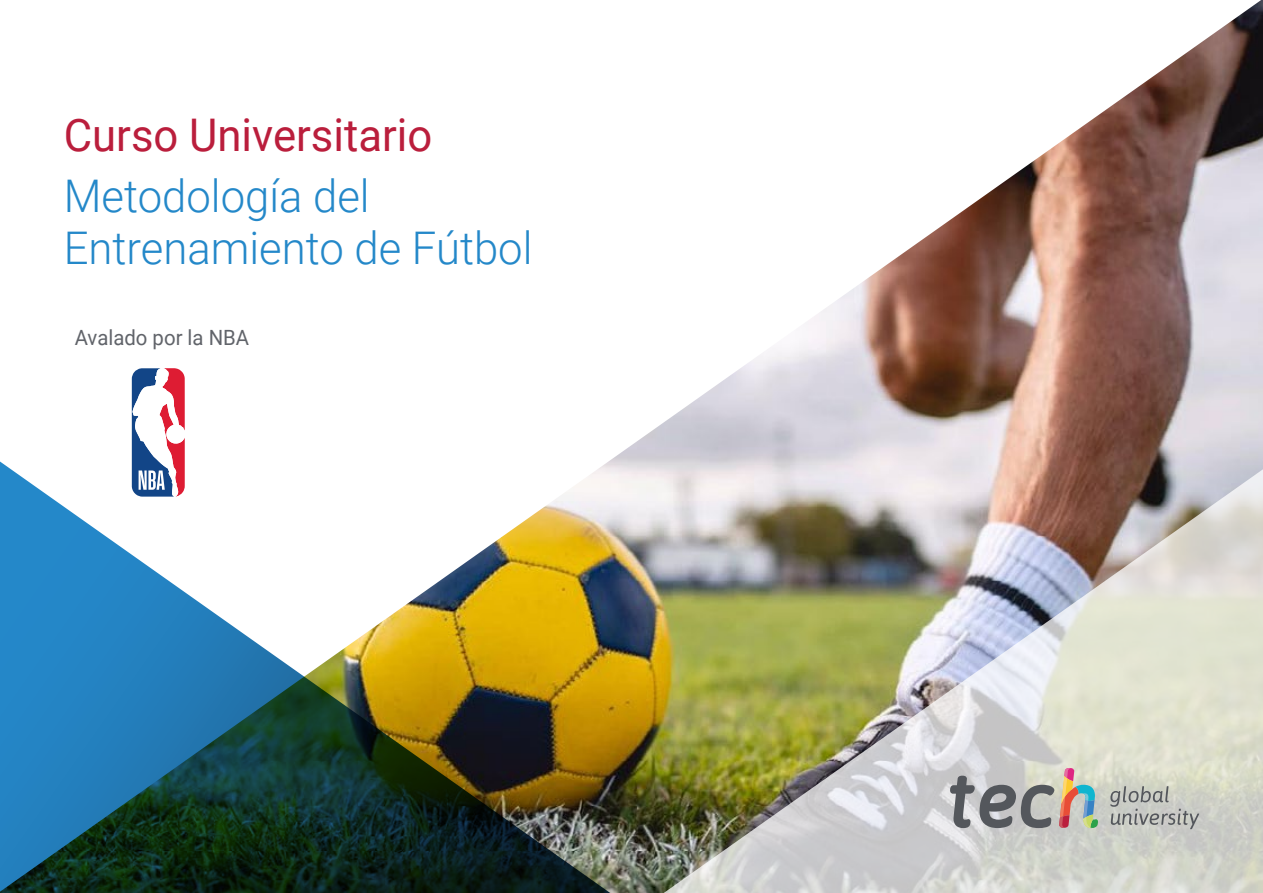
<style>
.page{position:relative;width:1263px;height:893px;background:#fff}
.page>*{position:absolute;margin:0;border:0;box-sizing:border-box;transform-origin:0 0}
.t1{font:300 45px/52.5px "Roboto";color:#2488c9}
.t2{font:45px "Roboto";color:#ba1e3c}
.t3{font:21px "Roboto";color:#61646a}
</style>
<div class="page">
<img style="left:131px;top:0;width:1132px;height:454px">
<img style="left:640px;top:454px;width:623px;height:439px">
<img style="left:0;top:446px;width:640px;height:447px">
<svg style="left:132px;top:368px;width:53px;height:129px"></svg>
<svg style="left:1110px;top:786px;width:89px;height:43px;background:#b6b8b2"></svg>
<svg style="left:950px;top:768px;width:148px;height:60px;background:#aaa8a4"></svg>
<p class="t2" style="left:64px;top:103px;width:370px">Curso Universitario</p>
<p class="t1" style="left:64px;top:168px;width:470px">Metodología del<br>Entrenamiento de Fútbol</p>
<p class="t3" style="left:75px;top:323px;width:176px">Avalado por la NBA</p>
</div>
